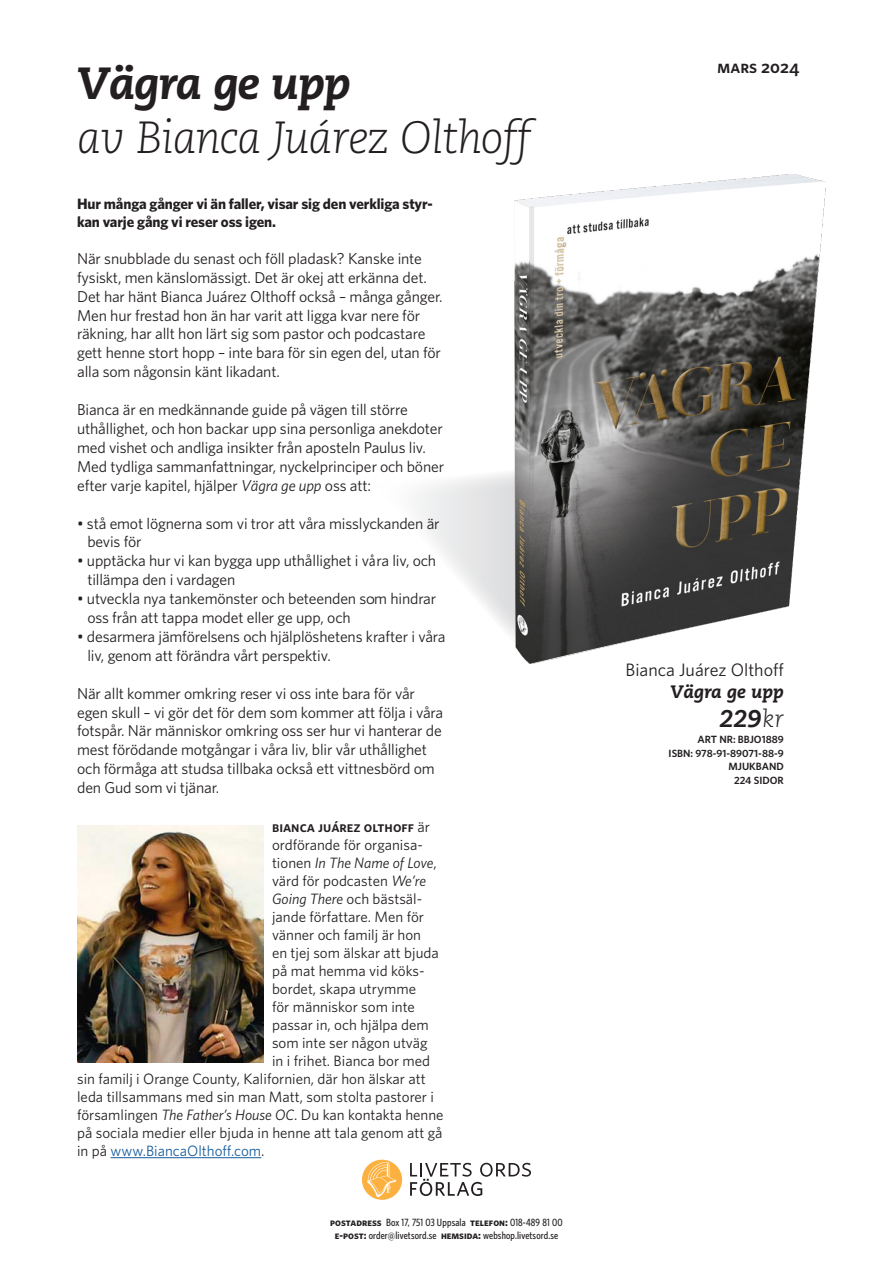
<style>
.page{position:relative;width:893px;height:1263px;background:#fff}
.page>*{position:absolute;margin:0;border:0;box-sizing:border-box;transform-origin:0 0}
.t1{font:italic 300 45px "Caecilia";letter-spacing:-.02em;color:#231f20}
.t2{font:italic 800 45px "Caecilia";letter-spacing:-.02em;color:#231f20}
.Pris{font:italic 800 24px "Caecilia";color:#231f20}
.Författare{font:18px "Whitney";color:#231f20}
.Titel{font:italic 800 18px "Caecilia";color:#231f20}
.t3{font:18px "Whitney Semibold SC";color:#231f20}
.Brödtext{font:15.75px/18.9px "Whitney";letter-spacing:-.01em;color:#231f20}
.Brödtext-2{font:15px "Whitney";color:#231f20}
.Brödtext-3{font:700 15px/18px "Whitney";letter-spacing:-.01em;color:#231f20}
.Brödtext-4{font:15px "Whitney";color:#175d9e}
.Brödtext-5{font:italic 15px "Whitney";color:#231f20}
.Brödtext-6{font:15px "Whitney Semibold SC";color:#231f20}
.t4{font:500 10.5px "Whitney Condensed";letter-spacing:.015em;color:#231f20}
.Artikelnr{font:600 10.5px/13.5px "Whitney";color:#231f20;text-align:right}
.s1{font-style:italic}
.s2{font-family:"Whitney"}
.s3{font-style:normal}
.s4{color:#231f20}
.s5{font-family:"Whitney Bold SC";font-weight:400}
.s6{font-weight:300}
</style>
<div class="page">
<hr style="left:111px;top:1157px;width:150px;height:1px;background:#175d9e">
<div style="left:362px;top:1160px;width:40px;height:40px;background:#fbb03f;border-radius:50%"></div>
<svg style="left:367px;top:1162px;width:29px;height:35px"></svg>
<svg style="left:410px;top:1163px;width:121px;height:33px"></svg>
<svg style="left:416px;top:473px;width:98px;height:163px"></svg>
<img style="left:514px;top:174px;width:311px;height:489px">
<img style="left:77px;top:825px;width:187px;height:238px">
<p class="t2" style="left:77px;top:57px;width:275px">Vägra ge upp</p>
<p class="t1" style="left:77px;top:112px;width:456px">av Bianca Juárez Olthoff</p>
<p class="Brödtext-3" style="left:77px;top:194px;width:357px">Hur många gånger vi än faller, visar sig den verkliga styr&shy;kan varje gång vi reser oss igen.</p>
<p class="Brödtext" style="left:77px;top:249px;width:367px">När snubblade du senast och föll pladask? Kanske inte fysiskt, men känslomässigt. Det är okej att erkänna det.<br>Det har hänt Bianca Juárez Olthoff också – många gånger.<br>Men hur frestad hon än har varit att ligga kvar nere för räkning, har allt hon lärt sig som pastor och podcastare gett henne stort hopp – inte bara för sin egen del, utan för alla som någonsin känt likadant.</p>
<p class="Brödtext" style="left:77px;top:400px;width:368px">Bianca är en medkännande guide på vägen till större uthållighet, och hon backar upp sina personliga anekdoter med vishet och andliga insikter från aposteln Paulus liv.<br>Med tydliga sammanfattningar, nyckelprinciper och böner efter varje kapitel, hjälper <span class="s1">Vägra ge upp</span> oss att:</p>
<p class="Brödtext" style="left:77px;top:513px;width:364px">• stå emot lögnerna som vi tror att våra misslyckanden är</p>
<p class="Brödtext" style="left:87px;top:532px;width:56px">bevis för</p>
<p class="Brödtext" style="left:77px;top:551px;width:361px">• upptäcka hur vi kan bygga upp uthållighet i våra liv, och</p>
<p class="Brödtext" style="left:87px;top:570px;width:149px">tillämpa den i vardagen</p>
<p class="Brödtext" style="left:77px;top:589px;width:361px">• utveckla nya tankemönster och beteenden som hindrar</p>
<p class="Brödtext" style="left:87px;top:608px;width:265px">oss från att tappa modet eller ge upp, och</p>
<p class="Brödtext" style="left:77px;top:627px;width:370px">• desarmera jämförelsens och hjälplöshetens krafter i våra</p>
<p class="Brödtext" style="left:87px;top:645px;width:245px">liv, genom att förändra vårt perspektiv.</p>
<p class="Brödtext" style="left:77px;top:683px;width:368px">När allt kommer omkring reser vi oss inte bara för vår egen skull – vi gör det för dem som kommer att följa i våra fotspår. När människor omkring oss ser hur vi hanterar de mest förödande motgångar i våra liv, blir vår uthållighet och förmåga att studsa tillbaka också ett vittnesbörd om den Gud som vi tjänar.</p>
<p class="Brödtext-6" style="left:272px;top:818px;width:159px">bianca juárez olthoff <span class="s2">är</span></p>
<p class="Brödtext-2" style="left:272px;top:835px;width:152px">ordförande för organisa-</p>
<p class="Brödtext-5" style="left:272px;top:854px;width:166px"><span class="s3">tionen</span> In The Name of Love<span class="s3">,</span></p>
<p class="Brödtext-2" style="left:272px;top:871px;width:156px">värd för podcasten <span class="s1">We’re</span></p>
<p class="Brödtext-2" style="left:272px;top:889px;width:152px"><span class="s1">Going There</span> och bästsäl-</p>
<p class="Brödtext-2" style="left:272px;top:907px;width:154px">jande författare. Men för</p>
<p class="Brödtext-2" style="left:272px;top:925px;width:151px">vänner och familj är hon</p>
<p class="Brödtext-2" style="left:272px;top:943px;width:168px">en tjej som älskar att bjuda</p>
<p class="Brödtext-2" style="left:272px;top:961px;width:154px">på mat hemma vid köks-</p>
<p class="Brödtext-2" style="left:272px;top:979px;width:146px">bordet, skapa utrymme</p>
<p class="Brödtext-2" style="left:272px;top:997px;width:144px">för människor som inte</p>
<p class="Brödtext-2" style="left:272px;top:1015px;width:158px">passar in, och hjälpa dem</p>
<p class="Brödtext-2" style="left:272px;top:1033px;width:157px">som inte ser någon utväg</p>
<p class="Brödtext-2" style="left:272px;top:1051px;width:160px">in i frihet. Bianca bor med</p>
<p class="Brödtext-2" style="left:77px;top:1069px;width:350px">sin familj i Orange County, Kalifornien, där hon älskar att</p>
<p class="Brödtext-2" style="left:77px;top:1087px;width:358px">leda tillsammans med sin man Matt, som stolta pastorer i</p>
<p class="Brödtext-2" style="left:77px;top:1105px;width:368px">församlingen <span class="s1">The Father’s House OC</span>. Du kan kontakta henne</p>
<p class="Brödtext-2" style="left:77px;top:1123px;width:367px">på sociala medier eller bjuda in henne att tala genom att gå</p>
<p class="Brödtext-4" style="left:77px;top:1141px;width:189px"><span class="s4">in på</span> www.BiancaOlthoff.com<span class="s4">.</span></p>
<p class="t4" style="left:330px;top:1216px;width:234px"><span class="s5">postadress</span> Box 17, 751 03 Uppsala <span class="s5">telefon:</span> 018-489 81 00</p>
<p class="t4" style="left:335px;top:1229px;width:225px"><span class="s5">e-post:</span> order@livetsord.se <span class="s5">hemsida:</span> webshop.livetsord.se</p>
<p class="t3" style="left:717px;top:56px;width:84px">mars 2024</p>
<p class="Författare" style="left:626px;top:658px;width:160px">Bianca Juárez Olthoff</p>
<p class="Titel" style="left:670px;top:681px;width:115px">Vägra ge upp</p>
<p class="Pris" style="left:719px;top:704px;width:66px">229<span class="s6">kr</span></p>
<p class="Artikelnr" style="left:669px;top:732px;width:117px">ART NR: BBJO1889<br>ISBN: 978-91-89071-88-9</p>
<p class="Artikelnr" style="left:728px;top:759px;width:57px">MJUKBAND</p>
<p class="Artikelnr" style="left:734px;top:773px;width:51px">224 SIDOR</p>
</div>
